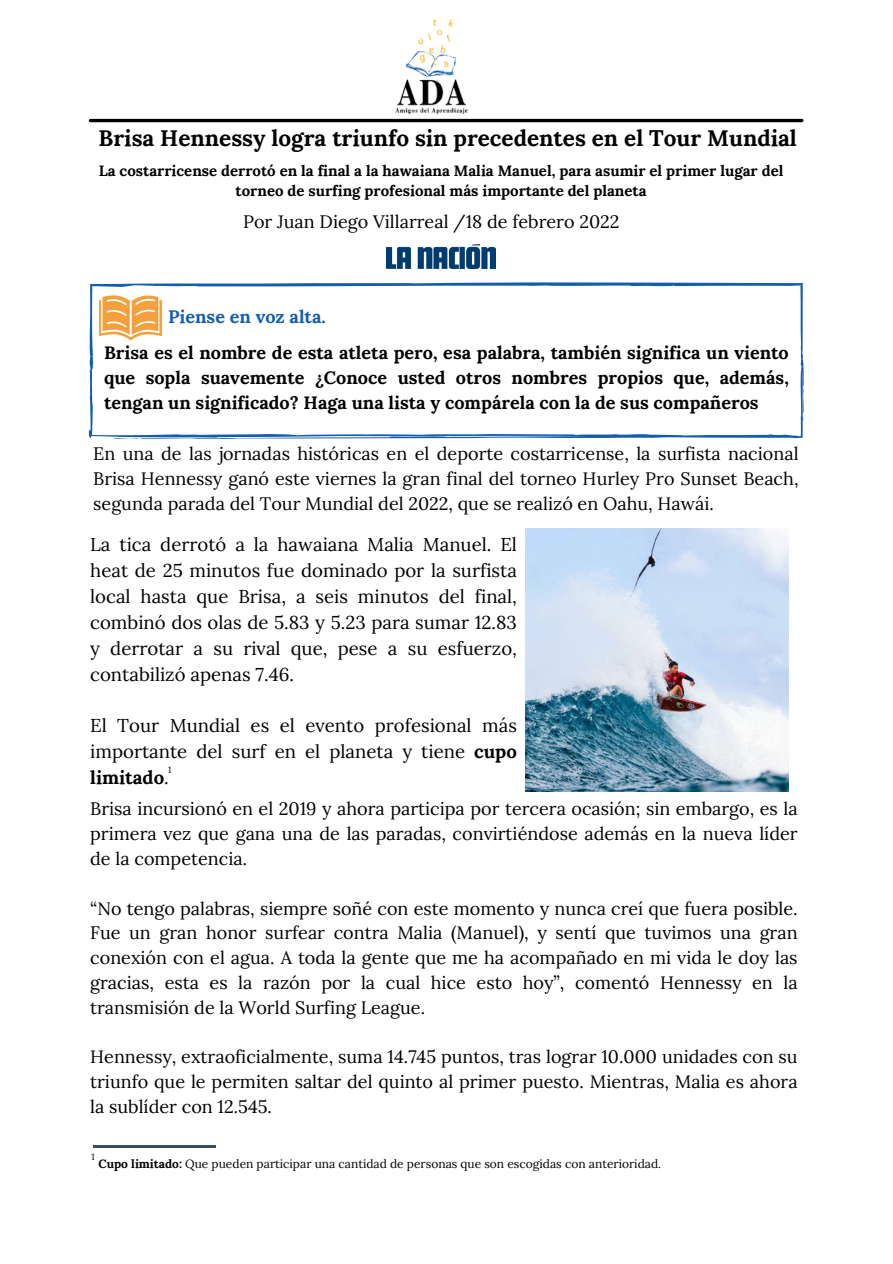
<style>
.page{position:relative;width:893px;height:1264px;background:#fff}
.page>*{position:absolute;margin:0;border:0;box-sizing:border-box;transform-origin:0 0}
.t1{font:700 22.5px "Lora";color:#000}
.t2{font:18.6px/25.8px "Lora";color:#000;text-align:justify}
.t3{font:18px/24.8px "Lora";color:#000;text-align:justify}
.t4{font:700 18px/24.8px "Lora";color:#000;text-align:justify}
.t5{font:700 18px "Lora";color:#145dae}
.t6{font:700 15px/20.2px "Lora";color:#000;text-align:center}
.t7{font:12px "Lora";color:#000}
.t8{font:9px "Lora";color:#000}
.s1{font-weight:700}
</style>
<div class="page">
<img style="left:395px;top:20px;width:72px;height:103px">
<svg style="left:89px;top:282px;width:714px;height:157px"></svg>
<hr style="left:93px;top:1145px;width:123px;height:2px;background:#364d62">
<img style="left:93px;top:282px;width:75px;height:73px">
<img style="left:386px;top:245px;width:109px;height:23px">
<img style="left:525px;top:528px;width:263px;height:263px">
<hr style="left:90px;top:119px;width:711px;height:3px;background:#000">
<p class="t1" style="left:99px;top:123px;width:699px">Brisa Hennessy logra triunfo sin precedentes en el Tour Mundial</p>
<p class="t6" style="left:99px;top:160px;width:686px">La costarricense derrotó en la final a la hawaiana Malia Manuel, para asumir el primer lugar del torneo de surfing profesional más importante del planeta</p>
<p class="t3" style="left:243px;top:209px;width:378px">Por Juan Diego Villarreal /18 de febrero 2022</p>
<p class="t5" style="left:168px;top:305px;width:159px">Piense en voz alta.</p>
<p class="t4" style="left:104px;top:340px;width:686px">Brisa es el nombre de esta atleta pero, esa palabra, también significa un viento que sopla suavemente ¿Conoce usted otros nombres propios que, además, tengan un significado? Haga una lista y compárela con la de sus compañeros</p>
<p class="t3" style="left:93px;top:441px;width:706px">En una de las jornadas históricas en el deporte costarricense, la surfista nacional Brisa Hennessy ganó este viernes la gran final del torneo Hurley Pro Sunset Beach, segunda parada del Tour Mundial del 2022, que se realizó en Oahu, Hawái.</p>
<p class="t2" style="left:90px;top:531px;width:428px">La tica derrotó a la hawaiana Malia Manuel. El heat de 25 minutos fue dominado por la surfista local hasta que Brisa, a seis minutos del final, combinó dos olas de 5.83 y 5.23 para sumar 12.83 y derrotar a su rival que, pese a su esfuerzo, contabilizó apenas 7.46.</p>
<p class="t2" style="left:90px;top:712px;width:428px">El Tour Mundial es el evento profesional más importante del surf en el planeta y tiene <span class="s1">cupo limitado</span>.</p>
<p class="t8" style="left:168px;top:764px;width:5px">1</p>
<p class="t3" style="left:90px;top:796px;width:709px">Brisa incursionó en el 2019 y ahora participa por tercera ocasión; sin embargo, es la primera vez que gana una de las paradas, convirtiéndose además en la nueva líder de la competencia.</p>
<p class="t3" style="left:90px;top:895px;width:709px">“No tengo palabras, siempre soñé con este momento y nunca creí que fuera posible.<br>Fue un gran honor surfear contra Malia (Manuel), y sentí que tuvimos una gran conexión con el agua. A toda la gente que me ha acompañado en mi vida le doy las gracias, esta es la razón por la cual hice esto hoy”, comentó Hennessy en la transmisión de la World Surfing League.</p>
<p class="t3" style="left:90px;top:1044px;width:709px">Hennessy, extraoficialmente, suma 14.745 puntos, tras lograr 10.000 unidades con su triunfo que le permiten saltar del quinto al primer puesto. Mientras, Malia es ahora la sublíder con 12.545.</p>
<p class="t8" style="left:92px;top:1151px;width:5px">1</p>
<p class="t7" style="left:98px;top:1155px;width:564px"><span class="s1">Cupo limitado:</span> Que pueden participar una cantidad de personas que son escogidas con anterioridad.</p>
</div>
